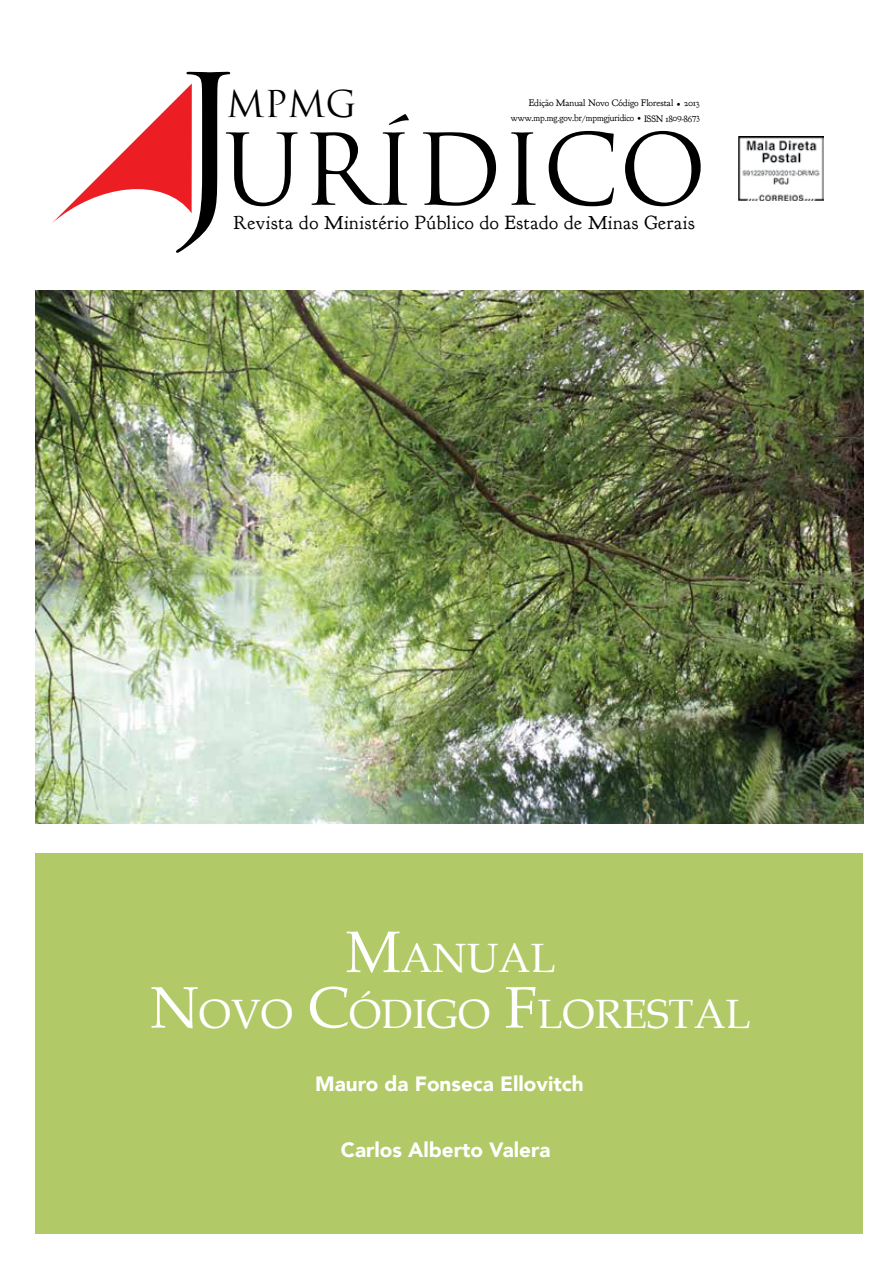
<style>
.page{position:relative;width:893px;height:1263px;background:#fff}
.page>*{position:absolute;margin:0;border:0;box-sizing:border-box;transform-origin:0 0}
.t1{font:180px "Trajan Pro";color:#000}
.t2{font:96px "Trajan Pro";letter-spacing:-.01em;color:#000}
.t3{font:40.95px/55.5px "Book Antiqua";color:#fff;text-align:center}
.t4{font:36px "Trajan Pro";color:#000}
.t5{font:900 20.7px "Avenir";color:#fff}
.t6{font:19.2px "Goudy Bookletter 1911";letter-spacing:.03em;color:#000}
.t7{font:9.6px/14.4px "Goudy Bookletter 1911";color:#000;text-align:right}
.s1{font-family:"Garamond IT Cby BT"}
.s2{font-size:58.5px}
</style>
<div class="page">
<div style="left:36px;top:852px;width:827px;height:381px;background:#b1c967"></div>
<svg style="left:52px;top:83px;width:140px;height:140px"></svg>
<img style="left:36px;top:290px;width:827px;height:533px">
<img style="left:738px;top:137px;width:85px;height:64px">
<p class="t1" style="left:170px;top:28px;width:76px">J</p>
<p class="t4" style="left:226px;top:81px;width:131px">MPMG</p>
<p class="t7" style="left:511px;top:96px;width:190px">Edição Manual Novo Código Florestal <span class="s1">•</span> 2013 www.mp.mg.gov.br/mpmgjuridico <span class="s1">•</span> ISSN 1809-8673</p>
<p class="t2" style="left:222px;top:109px;width:485px">URÍDICO</p>
<p class="t6" style="left:233px;top:211px;width:462px">Revista do Ministério Público do Estado de Minas Gerais</p>
<p class="t3" style="left:150px;top:929px;width:601px"><span class="s2">M</span>ANUAL<br><span class="s2">N</span>OVO <span class="s2">C</span>ÓDIGO <span class="s2">F</span>LORESTAL</p>
<p class="t5" style="left:315px;top:1065px;width:270px">Mauro da Fonseca Ellovitch</p>
<p class="t5" style="left:341px;top:1132px;width:211px">Carlos Alberto Valera</p>
</div>
